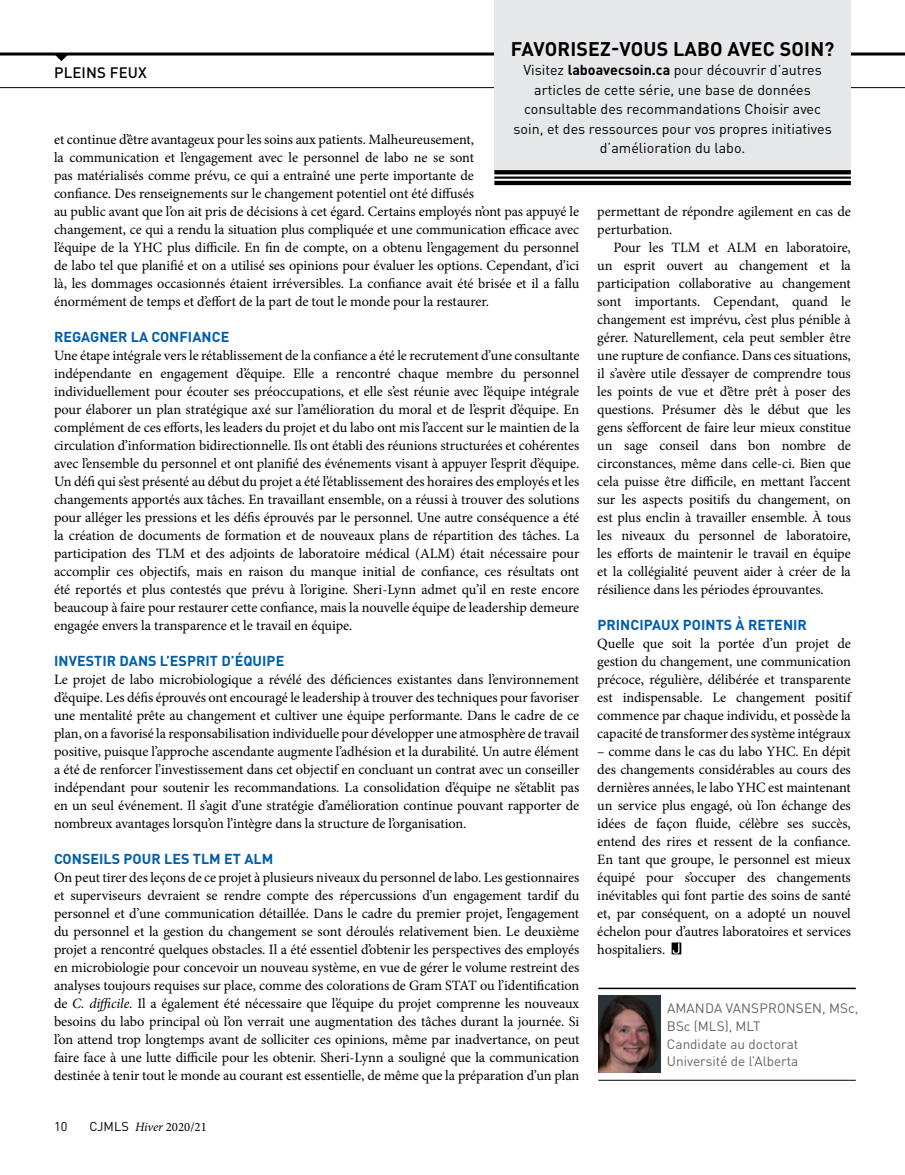
<style>
.page{position:relative;width:905px;height:1175px;background:#fff}
.page>*{position:absolute;margin:0;border:0;box-sizing:border-box;transform-origin:0 0}
.t1{font:700 19.5px "DIN Pro";letter-spacing:.01em;color:#000}
.t2{font:500 15px "DIN Pro";letter-spacing:.01em;color:#000}
.t3{font:14.25px/18px "Minion Pro";letter-spacing:-.005em;color:#000;text-align:justify}
.t4{font:14.25px/19.5px "DIN Pro";color:#000;text-align:center}
.t5{font:700 14.25px "DIN Pro";letter-spacing:.005em;color:#005daa}
.t6{font:13.5px/17.7px "DIN Pro";color:#636466}
.t7{font:12.75px "Minion Pro";color:#000}
.t8{font:12.75px "DIN Pro";color:#000}
.s1{font-weight:700}
.s2{font-style:italic}
.s3{font-family:"DIN Pro"}
</style>
<div class="page">
<svg style="left:0;top:52px;width:904px;height:4px;background:#3f3f3f"></svg>
<hr style="left:0;top:87px;width:904px;height:1px;background:#000">
<svg style="left:54px;top:54px;width:15px;height:7px"></svg>
<img style="left:598px;top:995px;width:62px;height:78px">
<hr style="left:598px;top:987px;width:257px;height:2px;background:#000">
<hr style="left:598px;top:1080px;width:257px;height:1px;background:#000">
<div style="left:494px;top:0;width:356px;height:170px;background:#e6e7e8"></div>
<svg style="left:494px;top:170px;width:356px;height:4px"></svg>
<hr style="left:494px;top:176px;width:356px;height:3px;background:#000">
<hr style="left:494px;top:181px;width:356px;height:4px;background:#000">
<svg style="left:671px;top:942px;width:10px;height:12px"></svg>
<p class="t1" style="left:511px;top:35px;width:325px">FAVORISEZ-VOUS LABO AVEC SOIN?</p>
<p class="t4" style="left:513px;top:60px;width:320px">Visitez <span class="s1">laboavecsoin.ca</span> pour découvrir d’autres articles de cette série, une base de données consultable des recommandations Choisir avec soin, et des ressources pour vos propres initiatives d’amélioration du labo.</p>
<p class="t2" style="left:54px;top:62px;width:94px">PLEINS FEUX</p>
<p class="t3" style="left:54px;top:131px;width:527px;text-align:left">et continue d’être avantageux pour les soins aux patients. Malheureusement,<br>la communication et l’engagement avec le personnel de labo ne se sont<br>pas matérialisés comme prévu, ce qui a entraîné une perte importante de<br>confiance. Des renseignements sur le changement potentiel ont été diffusés<br>au public avant que l’on ait pris de décisions à cet égard. Certains employés n’ont pas appuyé le changement, ce qui a rendu la situation plus compliquée et une communication efficace avec l’équipe de la YHC plus difficile. En fin de compte, on a obtenu l’engagement du personnel de labo tel que planifié et on a utilisé ses opinions pour évaluer les options. Cependant, d’ici là, les dommages occasionnés étaient irréversibles. La confiance avait été brisée et il a fallu énormément de temps et d’effort de la part de tout le monde pour la restaurer.</p>
<p class="t5" style="left:54px;top:327px;width:177px">REGAGNER LA CONFIANCE</p>
<p class="t3" style="left:54px;top:347px;width:527px">Une étape intégrale vers le rétablissement de la confiance a été le recrutement d’une consultante indépendante en engagement d’équipe. Elle a rencontré chaque membre du personnel individuellement pour écouter ses préoccupations, et elle s’est réunie avec l’équipe intégrale pour élaborer un plan stratégique axé sur l’amélioration du moral et de l’esprit d’équipe. En complément de ces efforts, les leaders du projet et du labo ont mis l’accent sur le maintien de la circulation d’information bidirectionnelle. Ils ont établi des réunions structurées et cohérentes avec l’ensemble du personnel et ont planifié des événements visant à appuyer l’esprit d’équipe.<br>Un défi qui s’est présenté au début du projet a été l’établissement des horaires des employés et les changements apportés aux tâches. En travaillant ensemble, on a réussi à trouver des solutions pour alléger les pressions et les défis éprouvés par le personnel. Une autre conséquence a été la création de documents de formation et de nouveaux plans de répartition des tâches. La participation des TLM et des adjoints de laboratoire médical (ALM) était nécessaire pour accomplir ces objectifs, mais en raison du manque initial de confiance, ces résultats ont été reportés et plus contestés que prévu à l’origine. Sheri-Lynn admet qu’il en reste encore beaucoup à faire pour restaurer cette confiance, mais la nouvelle équipe de leadership demeure engagée envers la transparence et le travail en équipe.</p>
<p class="t5" style="left:54px;top:651px;width:232px">INVESTIR DANS L’ESPRIT D’ÉQUIPE</p>
<p class="t3" style="left:54px;top:671px;width:527px">Le projet de labo microbiologique a révélé des déficiences existantes dans l’environnement d’équipe. Les défis éprouvés ont encouragé le leadership à trouver des techniques pour favoriser une mentalité prête au changement et cultiver une équipe performante. Dans le cadre de ce plan, on a favorisé la responsabilisation individuelle pour développer une atmosphère de travail positive, puisque l’approche ascendante augmente l’adhésion et la durabilité. Un autre élément a été de renforcer l’investissement dans cet objectif en concluant un contrat avec un conseiller indépendant pour soutenir les recommandations. La consolidation d’équipe ne s’établit pas en un seul événement. Il s’agit d’une stratégie d’amélioration continue pouvant rapporter de nombreux avantages lorsqu’on l’intègre dans la structure de l’organisation.</p>
<p class="t5" style="left:54px;top:849px;width:221px">CONSEILS POUR LES TLM ET ALM</p>
<p class="t3" style="left:54px;top:869px;width:527px">On peut tirer des leçons de ce projet à plusieurs niveaux du personnel de labo. Les gestionnaires et superviseurs devraient se rendre compte des répercussions d’un engagement tardif du personnel et d’une communication détaillée. Dans le cadre du premier projet, l’engagement du personnel et la gestion du changement se sont déroulés relativement bien. Le deuxième projet a rencontré quelques obstacles. Il a été essentiel d’obtenir les perspectives des employés en microbiologie pour concevoir un nouveau système, en vue de gérer le volume restreint des analyses toujours requises sur place, comme des colorations de Gram STAT ou l’identification de <span class="s2">C. difficile.</span> Il a également été nécessaire que l’équipe du projet comprenne les nouveaux besoins du labo principal où l’on verrait une augmentation des tâches durant la journée. Si l’on attend trop longtemps avant de solliciter ces opinions, même par inadvertance, on peut faire face à une lutte difficile pour les obtenir. Sheri-Lynn a souligné que la communication destinée à tenir tout le monde au courant est essentielle, de même que la préparation d’un plan</p>
<p class="t3" style="left:597px;top:203px;width:255px">permettant de répondre agilement en cas de perturbation.</p>
<p class="t3" style="left:597px;top:239px;width:255px;text-indent:16px">Pour les TLM et ALM en laboratoire, un esprit ouvert au changement et la participation collaborative au changement sont importants. Cependant, quand le changement est imprévu, c’est plus pénible à gérer. Naturellement, cela peut sembler être une rupture de confiance. Dans ces situations, il s’avère utile d’essayer de comprendre tous les points de vue et d’être prêt à poser des questions. Présumer dès le début que les gens s’efforcent de faire leur mieux constitue un sage conseil dans bon nombre de circonstances, même dans celle-ci. Bien que cela puisse être difficile, en mettant l’accent sur les aspects positifs du changement, on est plus enclin à travailler ensemble. À tous les niveaux du personnel de laboratoire, les efforts de maintenir le travail en équipe et la collégialité peuvent aider à créer de la résilience dans les périodes éprouvantes.</p>
<p class="t5" style="left:597px;top:615px;width:211px">PRINCIPAUX POINTS À RETENIR</p>
<p class="t3" style="left:597px;top:635px;width:255px">Quelle que soit la portée d’un projet de gestion du changement, une communication précoce, régulière, délibérée et transparente est indispensable. Le changement positif commence par chaque individu, et possède la capacité de transformer des système intégraux</p>
<p class="t3" style="left:597px;top:743px;width:255px">– comme dans le cas du labo YHC. En dépit des changements considérables au cours des dernières années, le labo YHC est maintenant un service plus engagé, où l’on échange des idées de façon fluide, célèbre ses succès, entend des rires et ressent de la confiance.<br>En tant que groupe, le personnel est mieux équipé pour s’occuper des changements inévitables qui font partie des soins de santé et, par conséquent, on a adopté un nouvel échelon pour d’autres laboratoires et services hospitaliers.</p>
<p class="t6" style="left:667px;top:999px;width:193px">AMANDA VANSPRONSEN, MSc,<br>BSc (MLS), MLT</p>
<p class="t6" style="left:667px;top:1034px;width:133px">Candidate au doctorat</p>
<p class="t6" style="left:667px;top:1052px;width:133px">Université de l’Alberta</p>
<p class="t8" style="left:54px;top:1117px;width:15px">10</p>
<p class="t7" style="left:90px;top:1118px;width:119px"><span class="s3">CJMLS</span> <span class="s2">Hiver</span> 2020/21</p>
</div>
